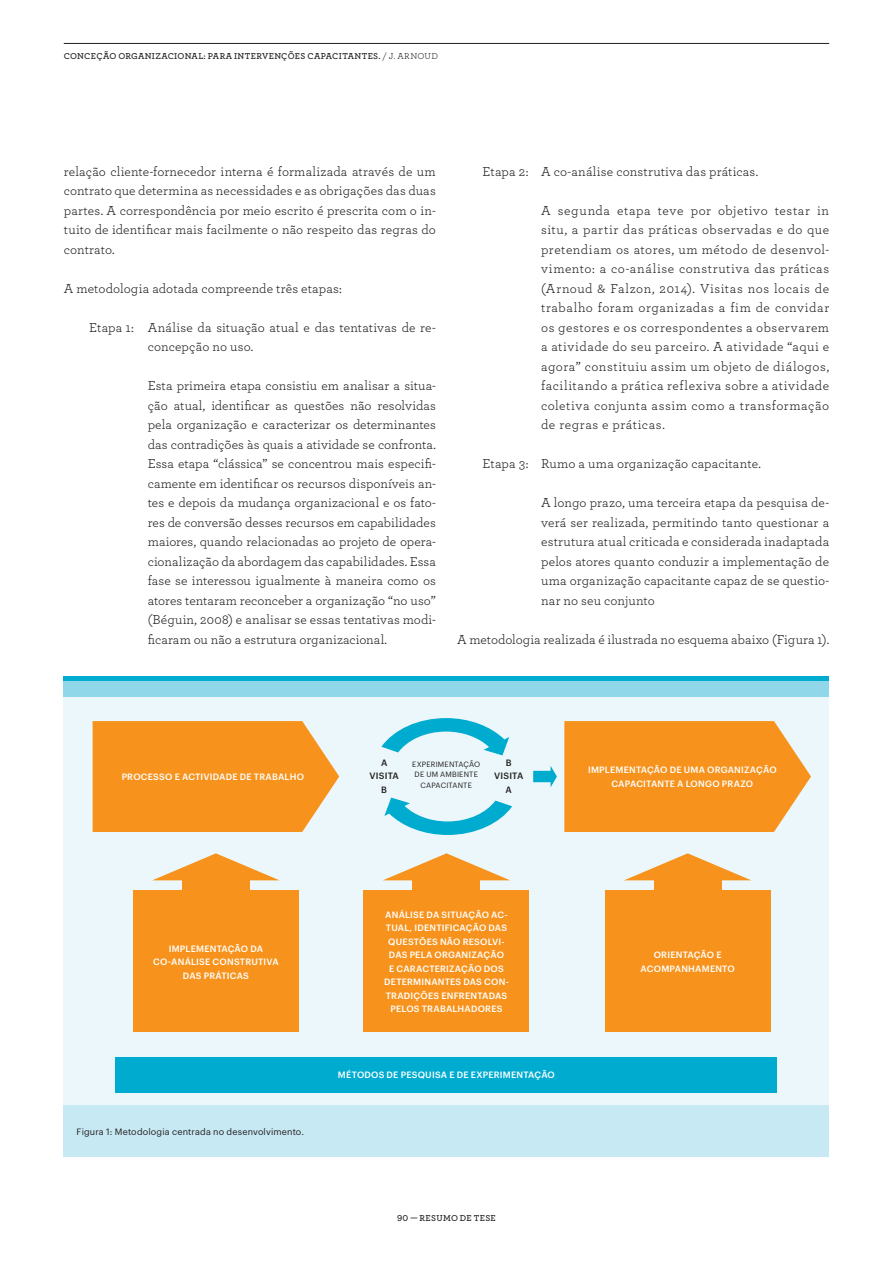
<style>
.page{position:relative;width:893px;height:1263px;background:#fff}
.page>*{position:absolute;margin:0;border:0;box-sizing:border-box;transform-origin:0 0}
.t1{font:13.5px/19.5px "Archer Pro";letter-spacing:.01em;color:#231f20;text-align:justify}
.t2{font:500 9px/13.5px "Graphik";letter-spacing:.02em;color:#fff;text-align:center}
.t3{font:600 9px "Archer Pro";letter-spacing:.03em;color:#231f20}
.t4{font:9px "Graphik";letter-spacing:.02em;color:#231f20}
.t5{font:500 9px "Graphik";letter-spacing:.02em;color:#231f20}
.t6{font:7.5px "Graphik";letter-spacing:.02em;color:#231f20}
.s1{font-weight:400}
</style>
<div class="page">
<hr style="left:64px;top:43px;width:765px;height:1px;background:#231f20">
<div style="left:64px;top:677px;width:765px;height:5px;background:#00abd0"></div>
<div style="left:64px;top:682px;width:765px;height:15px;background:#90d7e9"></div>
<div style="left:64px;top:697px;width:765px;height:409px;background:#ebf7fa"></div>
<div style="left:64px;top:1106px;width:765px;height:51px;background:#c7e9f3"></div>
<svg style="left:384px;top:853px;width:125px;height:27px"></svg>
<div style="left:413px;top:879px;width:67px;height:147px;background:#f7931d"></div>
<div style="left:364px;top:891px;width:165px;height:141px;background:#f7931d"></div>
<svg style="left:625px;top:853px;width:126px;height:27px"></svg>
<div style="left:654px;top:879px;width:67px;height:147px;background:#f7931d"></div>
<div style="left:605px;top:891px;width:165px;height:141px;background:#f7931d"></div>
<svg style="left:153px;top:853px;width:126px;height:27px"></svg>
<div style="left:182px;top:879px;width:68px;height:147px;background:#f7931d"></div>
<div style="left:133px;top:891px;width:165px;height:141px;background:#f7931d"></div>
<svg style="left:564px;top:721px;width:247px;height:111px;background:#f69a2e"></svg>
<svg style="left:93px;top:721px;width:246px;height:111px;background:#f6992b"></svg>
<svg style="left:381px;top:718px;width:128px;height:37px"></svg>
<svg style="left:384px;top:798px;width:128px;height:37px"></svg>
<svg style="left:533px;top:766px;width:24px;height:21px"></svg>
<div style="left:116px;top:1057px;width:661px;height:35px;background:#00abd0"></div>
<p class="t3" style="left:64px;top:49px;width:376px">CONCEÇÃO ORGANIZACIONAL: PARA INTERVENÇÕES CAPACITANTES. <span class="s1">/ J. ARNOUD</span></p>
<p class="t1" style="left:64px;top:161px;width:374px">relação cliente-fornecedor interna é formalizada através de um contrato que determina as necessidades e as obrigações das duas partes. A correspondência por meio escrito é prescrita com o in&shy;tuito de identificar mais facilmente o não respeito das regras do contrato.</p>
<p class="t1" style="left:64px;top:278px;width:280px">A metodologia adotada compreende três etapas:</p>
<p class="t1" style="left:148px;top:317px;width:290px;text-indent:-58px">Etapa 1: Análise da situação atual e das tentativas de re&shy;concepção no uso.</p>
<p class="t1" style="left:148px;top:375px;width:290px">Esta primeira etapa consistiu em analisar a situa&shy;ção atual, identificar as questões não resolvidas pela organização e caracterizar os determinantes das contradições às quais a atividade se confronta.<br>Essa etapa “clássica” se concentrou mais especifi&shy;camente em identificar os recursos disponíveis an&shy;tes e depois da mudança organizacional e os fato&shy;res de conversão desses recursos em capabilidades maiores, quando relacionadas ao projeto de opera&shy;cionalização da abordagem das capabilidades. Essa fase se interessou igualmente à maneira como os atores tentaram reconceber a organização “no uso” (Béguin, 2008) e analisar se essas tentativas modi&shy;ficaram ou não a estrutura organizacional.</p>
<p class="t1" style="left:483px;top:161px;width:277px">Etapa 2: A co-análise construtiva das práticas.</p>
<p class="t1" style="left:541px;top:200px;width:290px">A segunda etapa teve por objetivo testar in situ, a partir das práticas observadas e do que pretendiam os atores, um método de desenvol&shy;vimento: a co-análise construtiva das práticas (Arnoud &amp; Falzon, 2014). Visitas nos locais de trabalho foram organizadas a fim de convidar os gestores e os correspondentes a observarem a atividade do seu parceiro. A atividade “aqui e agora” constituiu assim um objeto de diálogos, facilitando a prática reflexiva sobre a atividade coletiva conjunta assim como a transformação de regras e práticas.</p>
<p class="t1" style="left:483px;top:453px;width:280px">Etapa 3: Rumo a uma organização capacitante.</p>
<p class="t1" style="left:541px;top:492px;width:290px">A longo prazo, uma terceira etapa da pesquisa de&shy;verá ser realizada, permitindo tanto questionar a estrutura atual criticada e considerada inadaptada pelos atores quanto conduzir a implementação de uma organização capacitante capaz de se questio&shy;nar no seu conjunto</p>
<p class="t1" style="left:457px;top:629px;width:374px">A metodologia realizada é ilustrada no esquema abaixo (Figura 1).</p>
<p class="t2" style="left:122px;top:769px;width:184px">PROCESSO E ACTIVIDADE DE TRABALHO</p>
<p class="t5" style="left:381px;top:755px;width:8px">A</p>
<p class="t5" style="left:369px;top:769px;width:31px">VISITA</p>
<p class="t5" style="left:381px;top:782px;width:7px">B</p>
<p class="t6" style="left:412px;top:759px;width:69px">EXPERIMENTAÇÃO</p>
<p class="t6" style="left:415px;top:769px;width:65px">DE UM AMBIENTE</p>
<p class="t6" style="left:421px;top:780px;width:53px">CAPACITANTE</p>
<p class="t5" style="left:506px;top:755px;width:7px">B</p>
<p class="t5" style="left:494px;top:769px;width:31px">VISITA</p>
<p class="t5" style="left:506px;top:782px;width:8px">A</p>
<p class="t2" style="left:588px;top:763px;width:190px">IMPLEMENTAÇÃO DE UMA ORGANIZAÇÃO</p>
<p class="t2" style="left:611px;top:776px;width:143px">CAPACITANTE A LONGO PRAZO</p>
<p class="t2" style="left:169px;top:941px;width:96px">IMPLEMENTAÇÃO DA</p>
<p class="t2" style="left:153px;top:954px;width:127px">CO-ANÁLISE CONSTRUTIVA<br>DAS PRÁTICAS</p>
<p class="t4" style="left:77px;top:1125px;width:229px">Figura 1: Metodologia centrada no desenvolvimento.</p>
<p class="t2" style="left:384px;top:907px;width:126px">ANÁLISE DA SITUAÇÃO AC-<br>TUAL, IDENTIFICAÇÃO DAS<br>QUESTÕES NÃO RESOLVI-<br>DAS PELA ORGANIZAÇÃO<br>E CARACTERIZAÇÃO DOS<br>DETERMINANTES DAS CON-<br>TRADIÇÕES ENFRENTADAS<br>PELOS TRABALHADORES</p>
<p class="t2" style="left:338px;top:1068px;width:218px">MÉTODOS DE PESQUISA E DE EXPERIMENTAÇÃO</p>
<p class="t3" style="left:397px;top:1211px;width:100px">90 — RESUMO DE TESE</p>
<p class="t2" style="left:654px;top:947px;width:69px">ORIENTAÇÃO E</p>
<p class="t2" style="left:640px;top:961px;width:96px">ACOMPANHAMENTO</p>
</div>
